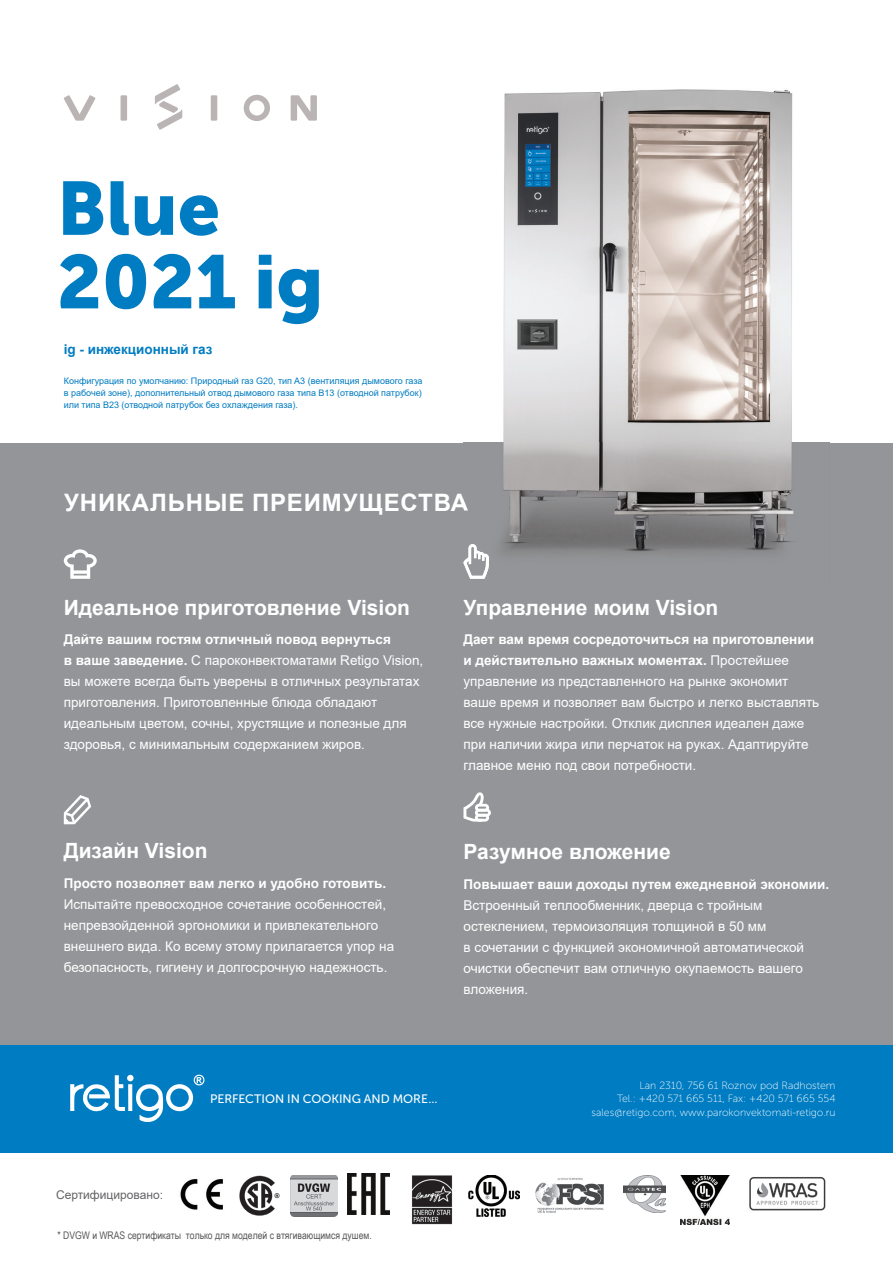
<style>
.page{position:relative;width:893px;height:1263px;background:#fff}
.page>*{position:absolute;margin:0;border:0;box-sizing:border-box;transform-origin:0 0}
.t1{font:75px/73.5px "Museo Sans 900";color:#007cc2}
.t2{font:700 24px "Arial";letter-spacing:.035em;color:#fff}
.t3{font:700 21px "Arial";color:#fff}
.t4{font:13.5px/21px "Arial";color:#fff}
.t5{font:700 13.5px "Arial";color:#fff}
.t6{font:700 13.5px "Arial";color:#007cc2}
.t7{font:12.15px "Museo Sans 500";color:#fff}
.t8{font:12px "Arial";color:#636366}
.t9{font:10.5px/13.5px "Museo Sans 100";color:#fff;text-align:right}
.t10{font:10.5px "Arial Narrow";color:#57585a}
.t11{font:9px/12px "Arial";color:#007cc2;text-align:justify}
.s1{font-weight:700}
</style>
<div class="page">
<div style="left:0;top:1044px;width:893px;height:108px;background:#007cc2"></div>
<svg style="left:70px;top:1075px;width:134px;height:47px"></svg>
<img style="left:180px;top:1179px;width:43px;height:31px">
<img style="left:239px;top:1176px;width:41px;height:40px">
<img style="left:291px;top:1176px;width:46px;height:40px">
<img style="left:348px;top:1173px;width:41px;height:41px">
<img style="left:412px;top:1176px;width:41px;height:48px">
<img style="left:535px;top:1178px;width:69px;height:35px">
<img style="left:624px;top:1175px;width:41px;height:37px">
<img style="left:680px;top:1176px;width:49px;height:48px">
<img style="left:468px;top:1176px;width:51px;height:40px">
<img style="left:745px;top:1152px;width:86px;height:59px">
<div style="left:0;top:443px;width:893px;height:601px;background:#939598"></div>
<svg style="left:64px;top:549px;width:33px;height:30px"></svg>
<svg style="left:64px;top:795px;width:27px;height:29px"></svg>
<svg style="left:463px;top:792px;width:28px;height:30px"></svg>
<svg style="left:244px;top:95px;width:26px;height:26px"></svg>
<svg style="left:155px;top:84px;width:27px;height:46px"></svg>
<svg style="left:64px;top:95px;width:32px;height:26px"></svg>
<div style="left:211px;top:95px;width:6px;height:26px;background:#bab5b4"></div>
<div style="left:121px;top:95px;width:6px;height:26px;background:#bab5b4"></div>
<svg style="left:291px;top:95px;width:26px;height:26px"></svg>
<img style="left:463px;top:89px;width:366px;height:465px">
<img style="left:463px;top:493px;width:5px;height:21px">
<img style="left:463px;top:544px;width:26px;height:35px">
<h1 class="t1" style="left:57px;top:172px;width:268px">Blue<br>2021 ig</h1>
<p class="t6" style="left:64px;top:340px;width:150px">ig - инжекционный газ</p>
<p class="t11" style="left:64px;top:375px;width:360px">Конфигурация по умолчанию: Природный газ G20, тип A3 (вентиляция дымового газа в рабочей зоне), дополнительный отвод дымового газа типа B13 (отводной патрубок) или типа B23 (отводной патрубок без охлаждения газа).</p>
<h2 class="t2" style="left:64px;top:485px;width:405px">УНИКАЛЬНЫЕ ПРЕИМУЩЕСТВА</h2>
<h3 class="t3" style="left:64px;top:593px;width:348px">Идеальное приготовление Vision</h3>
<p class="t4" style="left:64px;top:629px;width:361px"><span class="s1">Дайте вашим гостям отличный повод вернуться<br>в ваше заведение.</span> С пароконвектоматами Retigo Vision, вы можете всегда быть уверены в отличных результатах приготовления. Приготовленные блюда обладают идеальным цветом, сочны, хрустящие и полезные для здоровья, с минимальным содержанием жиров.</p>
<h3 class="t3" style="left:64px;top:836px;width:145px">Дизайн Vision</h3>
<p class="t5" style="left:64px;top:873px;width:324px">Просто позволяет вам легко и удобно готовить.</p>
<p class="t4" style="left:64px;top:893px;width:332px">Испытайте превосходное сочетание особенностей, непревзойденной эргономики и привлекательного внешнего вида. Ко всему этому прилагается упор на безопасность, гигиену и долгосрочную надежность.</p>
<h3 class="t3" style="left:463px;top:592px;width:256px">Управление моим Vision</h3>
<p class="t4" style="left:463px;top:629px;width:357px"><span class="s1">Дает вам время сосредоточиться на приготовлении и действительно важных моментах.</span> Простейшее управление из представленного на рынке экономит ваше время и позволяет вам быстро и легко выставлять все нужные настройки. Отклик дисплея идеален даже при наличии жира или перчаток на руках. Адаптируйте главное меню под свои потребности.</p>
<h3 class="t3" style="left:463px;top:837px;width:209px">Разумное вложение</h3>
<p class="t5" style="left:463px;top:874px;width:367px">Повышает ваши доходы путем ежедневной экономии.</p>
<p class="t4" style="left:463px;top:894px;width:342px">Встроенный теплообменник, дверца с тройным остеклением, термоизоляция толщиной в 50 мм<br>в сочетании с функцией экономичной автоматической очистки обеспечит вам отличную окупаемость вашего вложения.</p>
<p class="t7" style="left:210px;top:1092px;width:229px">PERFECTION IN COOKING AND MORE...</p>
<p class="t8" style="left:56px;top:1186px;width:108px">Сертифицировано:</p>
<p class="t10" style="left:57px;top:1227px;width:316px">* DVGW и WRAS сертификаты только для моделей с втягивающимся душем.</p>
<p class="t9" style="left:592px;top:1078px;width:245px">Lan 2310, 756 61 Roznov pod Radhostem<br>Tel.: +420 571 665 511, Fax: +420 571 665 554 sales@retigo.com, www.parokonvektomati-retigo.ru</p>
</div>
